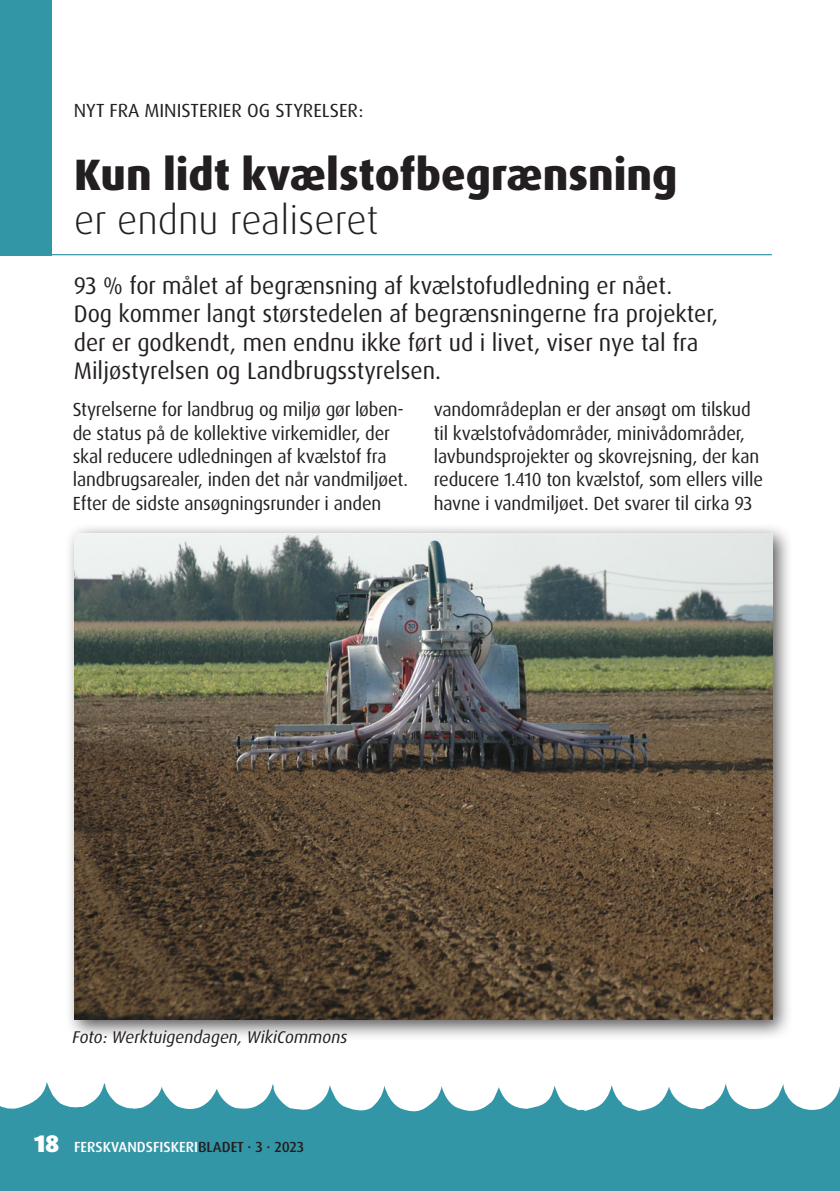
<style>
.page{position:relative;width:840px;height:1191px;background:#fff}
.page>*{position:absolute;margin:0;border:0;box-sizing:border-box;transform-origin:0 0}
.Alm__tekst_Overskrif{font:800 44px "Dax Pro";color:#231f20}
.Alm__tekst_Overskrif-2{font:300 40px "Dax Pro";color:#231f20}
.Alm__tekst_Overskrif-3{font:24px "Dax Pro";color:#231f20}
.Alm__tekst_Overskrif-4{font:19px/23.4px "Dax Pro";letter-spacing:-.01em;color:#231f20}
.Alm__tekst_Overskrif-5{font:italic 17px "Dax Pro";color:#231f20}
.Alm__tekst_Overskrif-6{font:500 14.6px "Dax Pro";color:#fff}
.s1{font-weight:900;font-size:24px}
.s2{color:#231f20}
</style>
<div class="page">
<svg style="left:0;top:1082px;width:839px;height:109px;fill:#3396a7"></svg>
<hr style="left:0;top:254px;width:771px;height:1px;background:#3396a7">
<div style="left:0;top:0;width:51px;height:255px;background:#3396a7"></div>
<div style="left:64px;top:523px;width:729px;height:517px;background:#231f20;opacity:.75"></div>
<img style="left:74px;top:533px;width:698px;height:486px">
<p class="Alm__tekst_Overskrif-4" style="left:74px;top:99px;width:291px">NYT FRA MINISTERIER OG STYRELSER:</p>
<p class="Alm__tekst_Overskrif" style="left:74px;top:146px;width:604px">Kun lidt kvælstofbegrænsning</p>
<p class="Alm__tekst_Overskrif-2" style="left:74px;top:194px;width:305px">er endnu realiseret</p>
<p class="Alm__tekst_Overskrif-3" style="left:74px;top:271px;width:599px">93 % for målet af begrænsning af kvælstofudledning er nået.</p>
<p class="Alm__tekst_Overskrif-3" style="left:74px;top:299px;width:645px">Dog kommer langt størstedelen af begrænsningerne fra projekter,</p>
<p class="Alm__tekst_Overskrif-3" style="left:74px;top:327px;width:626px">der er godkendt, men endnu ikke ført ud i livet, viser nye tal fra</p>
<p class="Alm__tekst_Overskrif-3" style="left:74px;top:355px;width:368px">Miljøstyrelsen og Landbrugsstyrelsen.</p>
<p class="Alm__tekst_Overskrif-4" style="left:73px;top:398px;width:337px">Styrelserne for landbrug og miljø gør løben&shy;de status på de kollektive virkemidler, der skal reducere udledningen af kvælstof fra landbrugsarealer, inden det når vandmiljøet.<br>Efter de sidste ansøgningsrunder i anden</p>
<p class="Alm__tekst_Overskrif-4" style="left:433px;top:398px;width:330px">vandområdeplan er der ansøgt om tilskud til kvælstofvådområder, minivådområder, lavbundsprojekter og skovrejsning, der kan reducere 1.410 ton kvælstof, som ellers ville havne i vandmiljøet. Det svarer til cirka 93</p>
<p class="Alm__tekst_Overskrif-5" style="left:72px;top:1026px;width:276px">Foto: Werktuigendagen, WikiCommons</p>
<p class="Alm__tekst_Overskrif-6" style="left:34px;top:1137px;width:271px"><span class="s1">18</span> FERSKVANDSFISKERI<span class="s2">BLADET · 3 · 2023</span></p>
</div>
